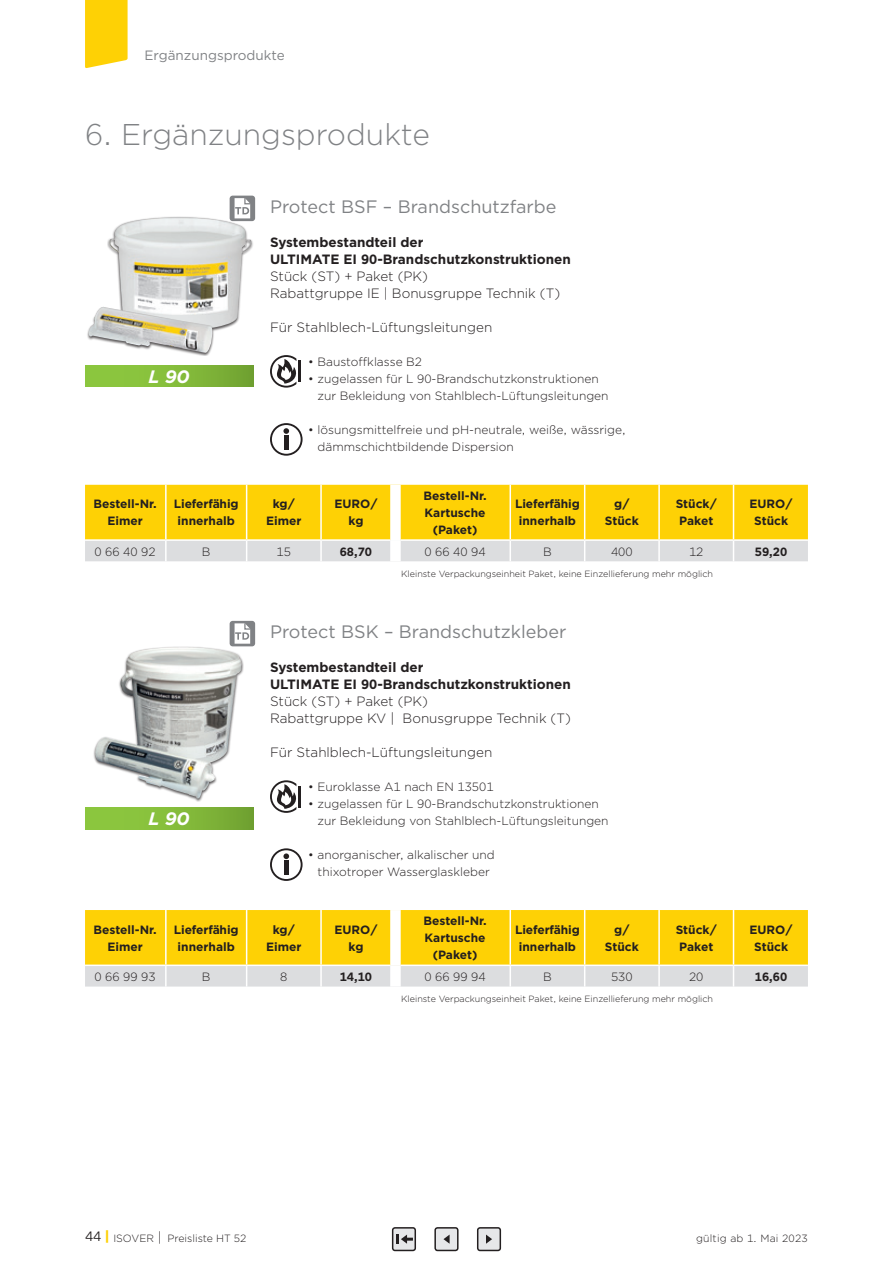
<style>
.page{position:relative;width:893px;height:1263px;background:#fff}
.page>*{position:absolute;margin:0;border:0;box-sizing:border-box;transform-origin:0 0}
.t1{font:300 30px "Gotham";color:#808285}
.t2{font:18px "Gotham";color:#808285}
.t3{font:italic 700 18px "Gotham";color:#fff}
.t4{font:300 13.5px/17px "Gotham";color:#231f20}
.t5{font:700 13.5px/17px "Gotham";color:#231f20}
.t6{font:13.5px "Gotham";color:#808285}
.t7{font:300 12px/17px "Gotham";color:#231f20}
.t8{font:700 12px/17px "Gotham";color:#231f20;text-align:center}
.t9{font:300 10.5px "Gotham";color:#231f20}
.t10{font:300 10.5px "Gotham";letter-spacing:.02em;color:#231f20}
.t11{font:300 9px "Gotham";color:#231f20}
.s1{font-weight:400;font-size:13.5px}
.s2{font-weight:900;font-size:13.5px;color:#fed105}
.s3{font-size:13.5px}
</style>
<div class="page">
<div style="left:85px;top:366px;width:168px;height:21px;background:linear-gradient(to right,#91cd41,#75a734)"></div>
<div style="left:85px;top:808px;width:168px;height:21px;background:linear-gradient(to right,#91cd41,#75a734)"></div>
<div style="left:107px;top:216px;width:146px;height:117px;background:#231f20;opacity:.75"></div>
<img style="left:109px;top:217px;width:143px;height:113px">
<div style="left:93px;top:646px;width:151px;height:156px;background:#231f20;opacity:.75"></div>
<img style="left:120px;top:647px;width:65px;height:58px">
<div style="left:86px;top:306px;width:129px;height:50px;background:#231f20;opacity:.75"></div>
<img style="left:89px;top:307px;width:124px;height:46px">
<svg style="left:85px;top:0;width:43px;height:68px;background:#fed416"></svg>
<svg style="left:85px;top:485px;width:723px;height:76px;background:#f5d546"></svg>
<div style="left:390px;top:485px;width:11px;height:55px;background:#fff"></div>
<div style="left:390px;top:540px;width:11px;height:21px;background:#fff"></div>
<svg style="left:85px;top:910px;width:723px;height:76px;background:#f5d545"></svg>
<div style="left:390px;top:910px;width:11px;height:55px;background:#fff"></div>
<div style="left:390px;top:965px;width:11px;height:21px;background:#fff"></div>
<svg style="left:270px;top:355px;width:29px;height:33px"></svg>
<hr style="left:298px;top:361px;width:3px;height:21px;background:#231f20">
<svg style="left:270px;top:780px;width:27px;height:33px"></svg>
<hr style="left:298px;top:786px;width:3px;height:22px;background:#231f20">
<svg style="left:270px;top:423px;width:33px;height:33px"></svg>
<svg style="left:270px;top:848px;width:33px;height:33px"></svg>
<div style="left:393px;top:1228px;width:22px;height:22px;background:#e6e7e9;border-radius:2px"></div>
<div style="left:392px;top:1227px;width:24px;height:24px;border:2px solid #231f20;border-radius:2px"></div>
<svg style="left:396px;top:1234px;width:17px;height:10px"></svg>
<div style="left:435px;top:1228px;width:23px;height:22px;background:#e6e7e9;border-radius:2px"></div>
<div style="left:434px;top:1227px;width:25px;height:24px;border:2px solid #231f20;border-radius:2px"></div>
<svg style="left:443px;top:1234px;width:7px;height:10px"></svg>
<div style="left:478px;top:1228px;width:22px;height:22px;background:#e6e7e9;border-radius:2px"></div>
<div style="left:477px;top:1227px;width:24px;height:24px;border:2px solid #231f20;border-radius:2px"></div>
<svg style="left:486px;top:1234px;width:6px;height:10px"></svg>
<svg style="left:230px;top:196px;width:25px;height:25px"></svg>
<svg style="left:235px;top:197px;width:17px;height:21px"></svg>
<div style="left:230px;top:621px;width:25px;height:25px;background:#808285;border-radius:3px"></div>
<svg style="left:235px;top:623px;width:16px;height:21px"></svg>
<p class="t6" style="left:145px;top:46px;width:142px">Ergänzungsprodukte</p>
<h1 class="t1" style="left:85px;top:115px;width:346px">6. Ergänzungsprodukte</h1>
<h2 class="t2" style="left:270px;top:195px;width:288px">Protect BSF – Brandschutzfarbe</h2>
<p class="t5" style="left:270px;top:233px;width:302px">Systembestandteil der<br>ULTIMATE EI 90-Brandschutzkonstruktionen</p>
<p class="t4" style="left:270px;top:267px;width:292px">Stück (ST) + Paket (PK)<br>Rabattgruppe IE | Bonusgruppe Technik (T)</p>
<h2 class="t3" style="left:148px;top:364px;width:43px">L 90</h2>
<p class="t4" style="left:270px;top:318px;width:224px">Für Stahlblech-Lüftungsleitungen</p>
<p class="t7" style="left:308px;top:353px;width:115px">• Baustoffklasse B2</p>
<p class="t7" style="left:318px;top:370px;width:293px;text-indent:-9px">• zugelassen für L 90-Brandschutzkonstruktionen zur Bekleidung von Stahlblech-Lüftungsleitungen</p>
<p class="t7" style="left:318px;top:421px;width:310px;text-indent:-9px">• lösungsmittelfreie und pH-neutrale, weiße, wässrige, dämmschichtbildende Dispersion</p>
<p class="t8" style="left:93px;top:495px;width:65px">Bestell-Nr.<br>Eimer</p>
<p class="t8" style="left:174px;top:495px;width:66px">Lieferfähig innerhalb</p>
<p class="t8" style="left:266px;top:495px;width:37px">kg/<br>Eimer</p>
<p class="t8" style="left:334px;top:495px;width:45px">EU RO/ kg</p>
<p class="t8" style="left:423px;top:487px;width:65px">Bestell-Nr.<br>Kartusche (Paket)</p>
<p class="t8" style="left:515px;top:495px;width:66px">Lieferfähig innerhalb</p>
<p class="t8" style="left:605px;top:495px;width:36px">g/<br>Stück</p>
<p class="t8" style="left:676px;top:495px;width:43px;text-align:left">Stück/<br>Paket</p>
<p class="t8" style="left:749px;top:495px;width:45px">EU RO/<br>Stück</p>
<p class="t7" style="left:94px;top:543px;width:63px">0 66 40 92</p>
<p class="t7" style="left:202px;top:543px;width:10px">B</p>
<p class="t7" style="left:277px;top:543px;width:16px">15</p>
<p class="t8" style="left:340px;top:543px;width:34px">68,70</p>
<p class="t7" style="left:424px;top:543px;width:63px">0 66 40 94</p>
<p class="t7" style="left:543px;top:543px;width:10px">B</p>
<p class="t7" style="left:611px;top:543px;width:23px">400</p>
<p class="t7" style="left:689px;top:543px;width:16px">12</p>
<p class="t8" style="left:755px;top:543px;width:34px">59,20</p>
<p class="t11" style="left:401px;top:568px;width:313px">Kleinste Verpackungseinheit Paket, keine Einzellieferung mehr möglich</p>
<h2 class="t2" style="left:270px;top:620px;width:298px">Protect BSK – Brandschutzkleber</h2>
<p class="t5" style="left:270px;top:658px;width:302px">Systembestandteil der<br>ULTIMATE EI 90-Brandschutzkonstruktionen</p>
<p class="t4" style="left:270px;top:692px;width:302px">Stück (ST) + Paket (PK)<br>Rabattgruppe KV | Bonusgruppe Technik (T)</p>
<h2 class="t3" style="left:148px;top:807px;width:43px">L 90</h2>
<p class="t4" style="left:270px;top:743px;width:224px">Für Stahlblech-Lüftungsleitungen</p>
<p class="t7" style="left:308px;top:778px;width:187px">• Euroklasse A1 nach EN 13501</p>
<p class="t7" style="left:318px;top:795px;width:293px;text-indent:-9px">• zugelassen für L 90-Brandschutzkonstruktionen zur Bekleidung von Stahlblech-Lüftungsleitungen</p>
<p class="t7" style="left:308px;top:846px;width:188px;text-align:center">• anorganischer, alkalischer und thixotroper Wasserglaskleber</p>
<p class="t8" style="left:93px;top:921px;width:65px">Bestell-Nr.<br>Eimer</p>
<p class="t8" style="left:174px;top:921px;width:66px">Lieferfähig innerhalb</p>
<p class="t8" style="left:266px;top:921px;width:37px">kg/<br>Eimer</p>
<p class="t8" style="left:334px;top:921px;width:45px">EU RO/ kg</p>
<p class="t8" style="left:423px;top:912px;width:65px">Bestell-Nr.<br>Kartusche (Paket)</p>
<p class="t8" style="left:515px;top:921px;width:66px">Lieferfähig innerhalb</p>
<p class="t8" style="left:605px;top:921px;width:36px">g/<br>Stück</p>
<p class="t8" style="left:676px;top:921px;width:43px;text-align:left">Stück/<br>Paket</p>
<p class="t8" style="left:749px;top:921px;width:45px">EU RO/<br>Stück</p>
<p class="t7" style="left:94px;top:968px;width:63px">0 66 99 93</p>
<p class="t7" style="left:202px;top:968px;width:10px">B</p>
<p class="t7" style="left:280px;top:968px;width:9px">8</p>
<p class="t8" style="left:340px;top:968px;width:34px">14,10</p>
<p class="t7" style="left:424px;top:968px;width:63px">0 66 99 94</p>
<p class="t7" style="left:543px;top:968px;width:10px">B</p>
<p class="t7" style="left:611px;top:968px;width:23px">530</p>
<p class="t7" style="left:689px;top:968px;width:16px">20</p>
<p class="t8" style="left:755px;top:968px;width:34px">16,60</p>
<p class="t11" style="left:401px;top:993px;width:313px">Kleinste Verpackungseinheit Paket, keine Einzellieferung mehr möglich</p>
<p class="t9" style="left:85px;top:1231px;width:163px"><span class="s1">44</span> <span class="s2">|</span> ISOVER <span class="s3">|</span> Preisliste HT 52</p>
<p class="t10" style="left:696px;top:1231px;width:113px">gültig ab 1. Mai 2023</p>
</div>
